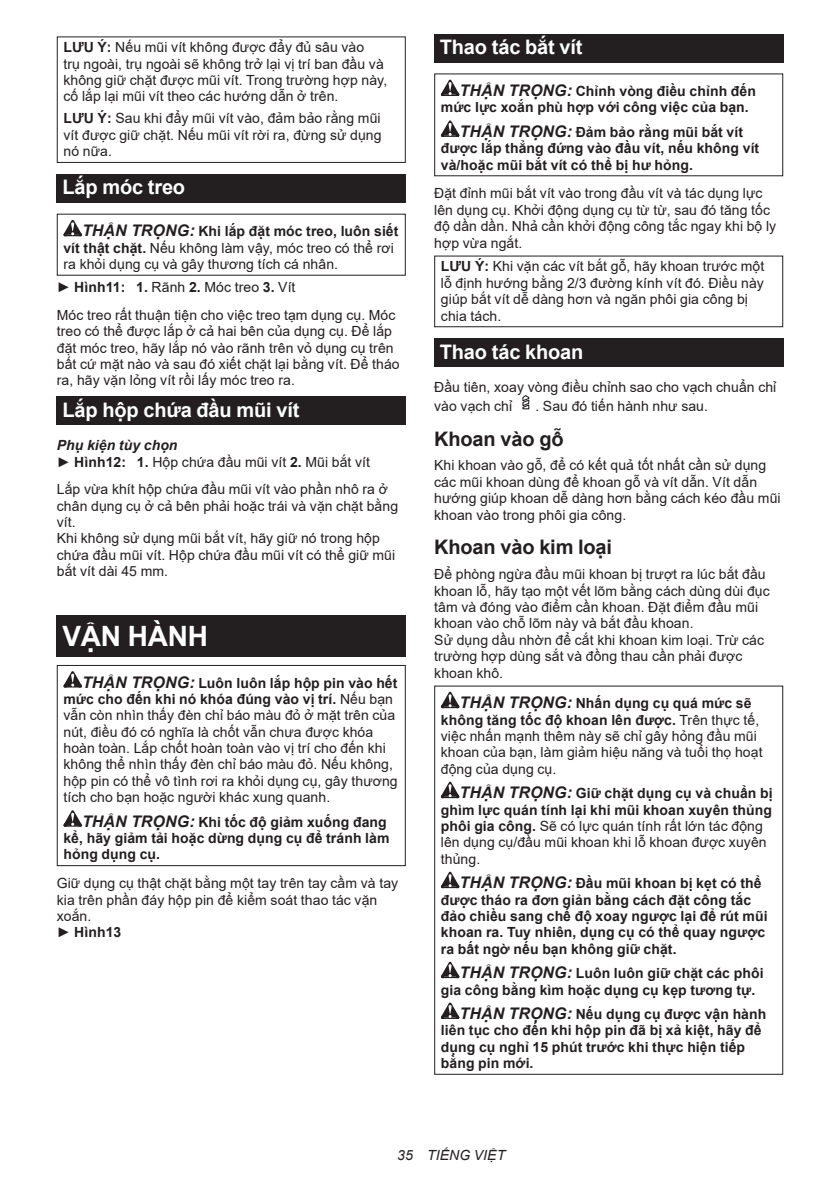
<style>
.page{position:relative;width:840px;height:1191px;background:#fff}
.page>*{position:absolute;margin:0;border:0;box-sizing:border-box;transform-origin:0 0}
.t1{font:700 28px "Arial";letter-spacing:-.01em;color:#fff}
.t2{font:700 20px "Arial";letter-spacing:-.01em;color:#fff}
.t3{font:700 20px "Arial";letter-spacing:-.01em;color:#231f20}
.t4{font:14px/16.4px "Arial";letter-spacing:.005em;color:#231f20}
.t5{font:700 14px/16.4px "Arial";letter-spacing:.005em;color:#231f20}
.t6{font:italic 14px "Arial";letter-spacing:.005em;color:#231f20}
.s1{font-weight:700}
.s2{font-weight:700;font-style:italic;font-size:16px}
.s3{font-weight:700;font-style:italic}
.s4{font-style:italic;font-size:16px}
</style>
<div class="page">
<div style="left:57px;top:36px;width:348px;height:127px;border:1px solid #231f20"></div>
<div style="left:57px;top:174px;width:348px;height:29px;background:#231f20"></div>
<svg style="left:63px;top:220px;width:19px;height:16px"></svg>
<div style="left:57px;top:397px;width:348px;height:28px;background:#231f20"></div>
<div style="left:57px;top:616px;width:348px;height:41px;background:#231f20"></div>
<svg style="left:63px;top:671px;width:19px;height:16px"></svg>
<svg style="left:63px;top:810px;width:19px;height:16px"></svg>
<div style="left:57px;top:665px;width:348px;height:201px;border:1px solid #231f20"></div>
<div style="left:434px;top:34px;width:348px;height:29px;background:#231f20"></div>
<svg style="left:440px;top:80px;width:19px;height:16px"></svg>
<svg style="left:440px;top:120px;width:19px;height:17px"></svg>
<div style="left:434px;top:255px;width:348px;height:72px;border:1px solid #231f20"></div>
<div style="left:434px;top:338px;width:348px;height:29px;background:#231f20"></div>
<svg style="left:522px;top:395px;width:8px;height:15px"></svg>
<svg style="left:440px;top:692px;width:19px;height:16px"></svg>
<svg style="left:440px;top:781px;width:19px;height:17px"></svg>
<svg style="left:440px;top:871px;width:19px;height:17px"></svg>
<svg style="left:440px;top:961px;width:19px;height:17px"></svg>
<svg style="left:440px;top:1002px;width:19px;height:17px"></svg>
<p class="t4" style="left:63px;top:39px;width:325px"><span class="s1">LƯU Ý:</span> Nếu mũi vít không được đẩy đủ sâu vào<br>trụ ngoài, trụ ngoài sẽ không trở lại vị trí ban đầu và không giữ chặt được mũi vít. Trong trường hợp này, cố lắp lại mũi vít theo các hướng dẫn ở trên.</p>
<p class="t4" style="left:63px;top:110px;width:319px;text-align:justify"><span class="s1">LƯU Ý:</span> Sau khi đẩy mũi vít vào, đảm bảo rằng mũi vít được giữ chặt. Nếu mũi vít rời ra, đừng sử dụng nó nữa.</p>
<h2 class="t2" style="left:62px;top:173px;width:124px">Lắp móc treo</h2>
<p class="t4" style="left:63px;top:223px;width:336px;text-indent:19px"><span class="s2">THẬN TRỌNG:</span> <span class="s1">Khi lắp đặt móc treo, luôn siết vít thật chặt.</span> Nếu không làm vậy, móc treo có thể rơi ra khỏi dụng cụ và gây thương tích cá nhân.</p>
<p class="t4" style="left:57px;top:273px;width:340px;line-height:27.8px">► <span class="s1">Hình11: 1.</span> Rãnh <span class="s1">2.</span> Móc treo <span class="s1">3.</span> Vít<br>Móc treo rất thuận tiện cho việc treo tạm dụng cụ. Móc</p>
<p class="t4" style="left:57px;top:323px;width:344px">treo có thể được lắp ở cả hai bên của dụng cụ. Để lắp đặt móc treo, hãy lắp nó vào rãnh trên vỏ dụng cụ trên bất cứ mặt nào và sau đó xiết chặt lại bằng vít. Để tháo ra, hãy vặn lỏng vít rồi lấy móc treo ra.</p>
<h2 class="t2" style="left:62px;top:395px;width:238px">Lắp hộp chứa đầu mũi vít</h2>
<p class="t4" style="left:57px;top:437px;width:315px"><span class="s3">Phụ kiện tùy chọn<br></span>► <span class="s1">Hình12: 1.</span> Hộp chứa đầu mũi vít <span class="s1">2.</span> Mũi bắt vít</p>
<p class="t4" style="left:57px;top:481px;width:342px">Lắp vừa khít hộp chứa đầu mũi vít vào phần nhô ra ở chân dụng cụ ở cả bên phải hoặc trái và vặn chặt bằng vít.<br>Khi không sử dụng mũi bắt vít, hãy giữ nó trong hộp chứa đầu mũi vít. Hộp chứa đầu mũi vít có thể giữ mũi bắt vít dài 45 mm.</p>
<h1 class="t1" style="left:62px;top:616px;width:147px">VẬN HÀNH</h1>
<p class="t4" style="left:63px;top:674px;width:335px;text-indent:19px"><span class="s2">THẬN TRỌNG:</span> <span class="s1">Luôn luôn lắp hộp pin vào hết mức cho đến khi nó khóa đúng vào vị trí.</span> Nếu bạn vẫn còn nhìn thấy đèn chỉ báo màu đỏ ở mặt trên của nút, điều đó có nghĩa là chốt vẫn chưa được khóa hoàn toàn. Lắp chốt hoàn toàn vào vị trí cho đến khi không thể nhìn thấy đèn chỉ báo màu đỏ. Nếu không, hộp pin có thể vô tình rơi ra khỏi dụng cụ, gây thương tích cho bạn hoặc người khác xung quanh.</p>
<p class="t5" style="left:63px;top:813px;width:327px;text-indent:19px"><span class="s4">THẬN TRỌNG:</span> Khi tốc độ giảm xuống đang kể, hãy giảm tải hoặc dừng dụng cụ để tránh làm hỏng dụng cụ.</p>
<p class="t4" style="left:57px;top:875px;width:343px">Giữ dụng cụ thật chặt bằng một tay trên tay cầm và tay kia trên phần đáy hộp pin để kiểm soát thao tác vặn xoắn.<br>► <span class="s1">Hình13</span></p>
<h2 class="t2" style="left:439px;top:33px;width:144px">Thao tác bắt vít</h2>
<p class="t5" style="left:440px;top:83px;width:316px;text-indent:19px"><span class="s4">THẬN TRỌNG:</span> Chỉnh vòng điều chỉnh đến mức lực xoắn phù hợp với công việc của bạn.</p>
<p class="t5" style="left:440px;top:124px;width:320px;text-indent:19px"><span class="s4">THẬN TRỌNG:</span> Đảm bảo rằng mũi bắt vít được lắp thẳng đứng vào đầu vít, nếu không vít và/hoặc mũi bắt vít có thể bị hư hỏng.</p>
<p class="t4" style="left:434px;top:185px;width:343px">Đặt đỉnh mũi bắt vít vào trong đầu vít và tác dụng lực lên dụng cụ. Khởi động dụng cụ từ từ, sau đó tăng tốc độ dần dần. Nhả cần khởi động công tắc ngay khi bộ ly hợp vừa ngắt.</p>
<p class="t4" style="left:440px;top:258px;width:325px"><span class="s1">LƯU Ý:</span> Khi vặn các vít bắt gỗ, hãy khoan trước một lỗ định hướng bằng 2/3 đường kính vít đó. Điều này giúp bắt vít dễ dàng hơn và ngăn phôi gia công bị chia tách.</p>
<h2 class="t2" style="left:439px;top:337px;width:145px">Thao tác khoan</h2>
<p class="t4" style="left:434px;top:377px;width:343px;line-height:18.8px">Đầu tiên, xoay vòng điều chỉnh sao cho vạch chuẩn chỉ vào vạch chỉ</p>
<p class="t4" style="left:535px;top:397px;width:174px">. Sau đó tiến hành như sau.</p>
<h2 class="t3" style="left:434px;top:424px;width:131px">Khoan vào gỗ</h2>
<p class="t4" style="left:434px;top:457px;width:348px">Khi khoan vào gỗ, để có kết quả tốt nhất cần sử dụng các mũi khoan dùng để khoan gỗ và vít dẫn. Vít dẫn hướng giúp khoan dễ dàng hơn bằng cách kéo đầu mũi khoan vào trong phôi gia công.</p>
<h2 class="t3" style="left:434px;top:533px;width:179px">Khoan vào kim loại</h2>
<p class="t4" style="left:434px;top:566px;width:337px">Để phòng ngừa đầu mũi khoan bị trượt ra lúc bắt đầu khoan lỗ, hãy tạo một vết lõm bằng cách dùng dùi đục tâm và đóng vào điểm cần khoan. Đặt điểm đầu mũi khoan vào chỗ lõm này và bắt đầu khoan.<br>Sử dụng dầu nhờn để cắt khi khoan kim loại. Trừ các trường hợp dùng sắt và đồng thau cần phải được khoan khô.</p>
<p class="t4" style="left:440px;top:695px;width:323px;text-indent:19px"><span class="s2">THẬN TRỌNG:</span> <span class="s1">Nhấn dụng cụ quá mức sẽ không tăng tốc độ khoan lên được.</span> Trên thực tế, việc nhấn mạnh thêm này sẽ chỉ gây hỏng đầu mũi khoan của bạn, làm giảm hiệu năng và tuổi thọ hoạt động của dụng cụ.</p>
<p class="t4" style="left:440px;top:785px;width:333px;text-indent:19px"><span class="s2">THẬN TRỌNG:</span> <span class="s1">Giữ chặt dụng cụ và chuẩn bị ghìm lực quán tính lại khi mũi khoan xuyên thủng phôi gia công.</span> Sẽ có lực quán tính rất lớn tác động lên dụng cụ/đầu mũi khoan khi lỗ khoan được xuyên thủng.</p>
<p class="t5" style="left:440px;top:875px;width:328px;text-indent:19px"><span class="s4">THẬN TRỌNG:</span> Đầu mũi khoan bị kẹt có thể được tháo ra đơn giản bằng cách đặt công tắc đảo chiều sang chế độ xoay ngược lại để rút mũi khoan ra. Tuy nhiên, dụng cụ có thể quay ngược ra bất ngờ nếu bạn không giữ chặt.</p>
<p class="t5" style="left:440px;top:965px;width:324px;text-indent:19px"><span class="s4">THẬN TRỌNG:</span> Luôn luôn giữ chặt các phôi gia công bằng kìm hoặc dụng cụ kẹp tương tự.</p>
<p class="t5" style="left:440px;top:1006px;width:327px;text-indent:19px"><span class="s4">THẬN TRỌNG:</span> Nếu dụng cụ được vận hành liên tục cho đến khi hộp pin đã bị xả kiệt, hãy để dụng cụ nghỉ 15 phút trước khi thực hiện tiếp bằng pin mới.</p>
<p class="t6" style="left:397px;top:1146px;width:109px">35 TIẾNG VIỆT</p>
</div>
